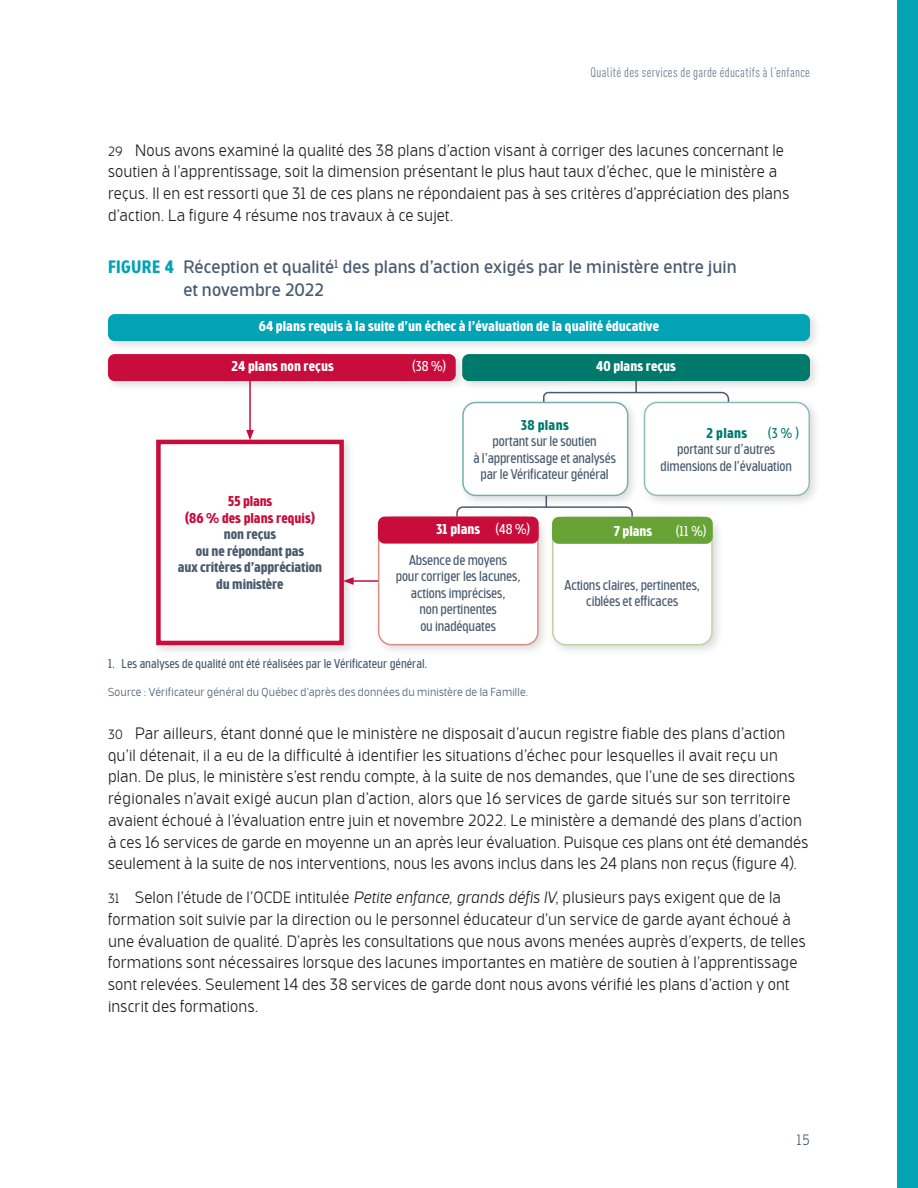
<style>
.page{position:relative;width:918px;height:1188px;background:#fff}
.page>*{position:absolute;margin:0;border:0;box-sizing:border-box;transform-origin:0 0}
.t1{font:18px/22.5px "Bosphorus 50 Normal 53";letter-spacing:.005em;color:#4a5b6f}
.t2{font:300 16.5px/21.8px "Bosphorus 50 Normal 52";letter-spacing:.01em;color:#231f20}
.t3{font:300 15px "Bosphorus 50 Normal 52";color:#4a5b6f}
.t4{font:14.25px/16.5px "Bosphorus 40 Condensed 43";letter-spacing:-.01em;color:#4a5b6f;text-align:center}
.t5{font:700 14.25px "Bosphorus 40 Condensed 45";color:#fff}
.t6{font:700 14.25px/16.5px "Bosphorus 40 Condensed 45";letter-spacing:-.01em;color:#4a5b6f;text-align:center}
.t7{font:700 14.25px/16.5px "Bosphorus 40 Condensed 45";color:#c80c3b;text-align:center}
.t8{font:700 14.25px "Bosphorus 40 Condensed 45";letter-spacing:.02em;color:#00796d}
.t9{font:14.25px "Bosphorus 40 Condensed 43";color:#fff}
.t10{font:14.25px "Bosphorus 40 Condensed 43";color:#00796d}
.t11{font:condensed 13.5px "DIN Offc";letter-spacing:.025em;color:#6d7c8f}
.t12{font:12.75px "Bosphorus 40 Condensed 43";color:#4a5b6f}
.t13{font:300 11.7px "Bosphorus 50 Normal 52";letter-spacing:.015em;color:#4a5b6f}
.s1{font-size:13.5px}
.s2{font-family:"Bosphorus 40 Condensed 45";font-weight:700;color:#02a3b5}
.s3{font-family:"Bosphorus 40 Condensed 43";font-weight:400}
.s4{font-style:italic}
</style>
<div class="page">
<hr style="left:249px;top:369px;width:2px;height:63px;background:#c80c3b">
<svg style="left:246px;top:430px;width:8px;height:5px"></svg>
<hr style="left:351px;top:580px;width:42px;height:2px;background:#c80c3b">
<div style="left:104px;top:310px;width:717px;height:42px;background:#231f20;opacity:.15"></div>
<div style="left:108px;top:314px;width:702px;height:27px;background:#02a3b5;border-radius:7px"></div>
<div style="left:152px;top:435px;width:203px;height:221px;background:#231f20;opacity:.15"></div>
<div style="left:158px;top:442px;width:184px;height:201px;background:#fff"></div>
<div style="left:156px;top:440px;width:188px;height:205px;border:4px solid #c80c3b"></div>
<svg style="left:543px;top:392px;width:186px;height:6px"></svg>
<svg style="left:456px;top:507px;width:177px;height:5px"></svg>
<div style="left:458px;top:350px;width:363px;height:42px;background:#231f20;opacity:.15"></div>
<div style="left:462px;top:354px;width:348px;height:27px;background:#00796d;border-radius:7px"></div>
<div style="left:104px;top:350px;width:363px;height:42px;background:#231f20;opacity:.15"></div>
<div style="left:108px;top:354px;width:348px;height:27px;background:#c80c3b;border-radius:7px"></div>
<div style="left:548px;top:512px;width:175px;height:144px;background:#231f20;opacity:.15"></div>
<div style="left:553px;top:517px;width:159px;height:128px;background:#fff;border-radius:13px"></div>
<div style="left:552px;top:517px;width:161px;height:128px;border:2px solid #bcd3a3;border-radius:13px"></div>
<div style="left:552px;top:517px;width:161px;height:27px;background:#68a335;border-radius:7px"></div>
<div style="left:374px;top:512px;width:175px;height:144px;background:#231f20;opacity:.15"></div>
<div style="left:379px;top:517px;width:159px;height:128px;background:#fff;border-radius:13px"></div>
<div style="left:378px;top:517px;width:161px;height:128px;border:2px solid #e18a85;border-radius:13px"></div>
<div style="left:378px;top:517px;width:161px;height:27px;background:#c80c3b;border-radius:7px"></div>
<div style="left:458px;top:398px;width:181px;height:109px;background:#231f20;opacity:.15"></div>
<div style="left:463px;top:403px;width:165px;height:92px;background:#fff;border-radius:13px"></div>
<div style="left:462px;top:402px;width:166px;height:94px;border:2px solid #77b0ab;border-radius:13px"></div>
<div style="left:640px;top:398px;width:181px;height:109px;background:#231f20;opacity:.15"></div>
<div style="left:645px;top:403px;width:164px;height:92px;background:#fff;border-radius:13px"></div>
<div style="left:644px;top:402px;width:166px;height:94px;border:2px solid #8ebdb9;border-radius:13px"></div>
<div style="left:897px;top:0;width:21px;height:1188px;background:#02a3b5"></div>
<p class="t11" style="left:591px;top:65px;width:221px">Qualité des services de garde éducatifs à l’enfance</p>
<p class="t2" style="left:108px;top:139px;width:683px"><span class="s1">29</span> Nous avons examiné la qualité des 38 plans d’action visant à corriger des lacunes concernant le soutien à l’apprentissage, soit la dimension présentant le plus haut taux d’échec, que le ministère a reçus. Il en est ressorti que 31 de ces plans ne répondaient pas à ses critères d’appréciation des plans d’action. La figure 4 résume nos travaux à ce sujet.</p>
<p class="t1" style="left:183px;top:256px;width:555px;text-indent:-75px"><span class="s2">FIGURE 4</span> Réception et qualité<sup>1</sup> des plans d’action exigés par le ministère entre juin et novembre 2022</p>
<p class="t5" style="left:259px;top:318px;width:402px">64 plans requis à la suite d’un échec à l’évaluation de la qualité éducative</p>
<p class="t5" style="left:232px;top:358px;width:104px">24 plans non reçus</p>
<p class="t9" style="left:412px;top:358px;width:36px">(38 %)</p>
<p class="t5" style="left:596px;top:358px;width:81px">40 plans reçus</p>
<p class="t7" style="left:185px;top:494px;width:132px">55 plans<br>(86 % des plans requis)</p>
<p class="t6" style="left:178px;top:527px;width:146px">non reçus<br>ou ne répondant pas<br>aux critères d’appréciation du ministère</p>
<p class="t8" style="left:521px;top:416px;width:50px">38 plans</p>
<p class="t4" style="left:473px;top:433px;width:144px">portant sur le soutien<br>à l’apprentissage et analysés par le Vérificateur général</p>
<p class="t8" style="left:707px;top:424px;width:42px">2 plans</p>
<p class="t10" style="left:768px;top:425px;width:33px">(3 % )</p>
<p class="t4" style="left:661px;top:442px;width:133px">portant sur d’autres dimensions de l’évaluation</p>
<p class="t5" style="left:436px;top:520px;width:96px">31 plans <span class="s3">(48 %)</span></p>
<p class="t4" style="left:396px;top:552px;width:126px">Absence de moyens pour corriger les lacunes, actions imprécises,<br>non pertinentes<br>ou inadéquates</p>
<p class="t5" style="left:614px;top:522px;width:40px">7 plans</p>
<p class="t9" style="left:676px;top:522px;width:32px">(11 %)</p>
<p class="t4" style="left:565px;top:577px;width:137px">Actions claires, pertinentes, ciblées et efficaces</p>
<p class="t12" style="left:108px;top:656px;width:321px">1. Les analyses de qualité ont été réalisées par le Vérificateur général.</p>
<p class="t13" style="left:108px;top:685px;width:420px">Source : Vérificateur général du Québec d’après des données du ministère de la Famille.</p>
<p class="t2" style="left:108px;top:723px;width:702px"><span class="s1">30</span> Par ailleurs, étant donné que le ministère ne disposait d’aucun registre fiable des plans d’action qu’il détenait, il a eu de la difficulté à identifier les situations d’échec pour lesquelles il avait reçu un plan. De plus, le ministère s’est rendu compte, à la suite de nos demandes, que l’une de ses directions régionales n’avait exigé aucun plan d’action, alors que 16 services de garde situés sur son territoire avaient échoué à l’évaluation entre juin et novembre 2022. Le ministère a demandé des plans d’action à ces 16 services de garde en moyenne un an après leur évaluation. Puisque ces plans ont été demandés seulement à la suite de nos interventions, nous les avons inclus dans les 24 plans non reçus (figure 4).</p>
<p class="t2" style="left:108px;top:887px;width:699px"><span class="s1">31</span> Selon l’étude de l’OCDE intitulée <span class="s4">Petite enfance, grands défis IV</span>, plusieurs pays exigent que de la formation soit suivie par la direction ou le personnel éducateur d’un service de garde ayant échoué à une évaluation de qualité. D’après les consultations que nous avons menées auprès d’experts, de telles formations sont nécessaires lorsque des lacunes importantes en matière de soutien à l’apprentissage sont relevées. Seulement 14 des 38 services de garde dont nous avons vérifié les plans d’action y ont inscrit des formations.</p>
<p class="t3" style="left:796px;top:1131px;width:15px">15</p>
</div>
